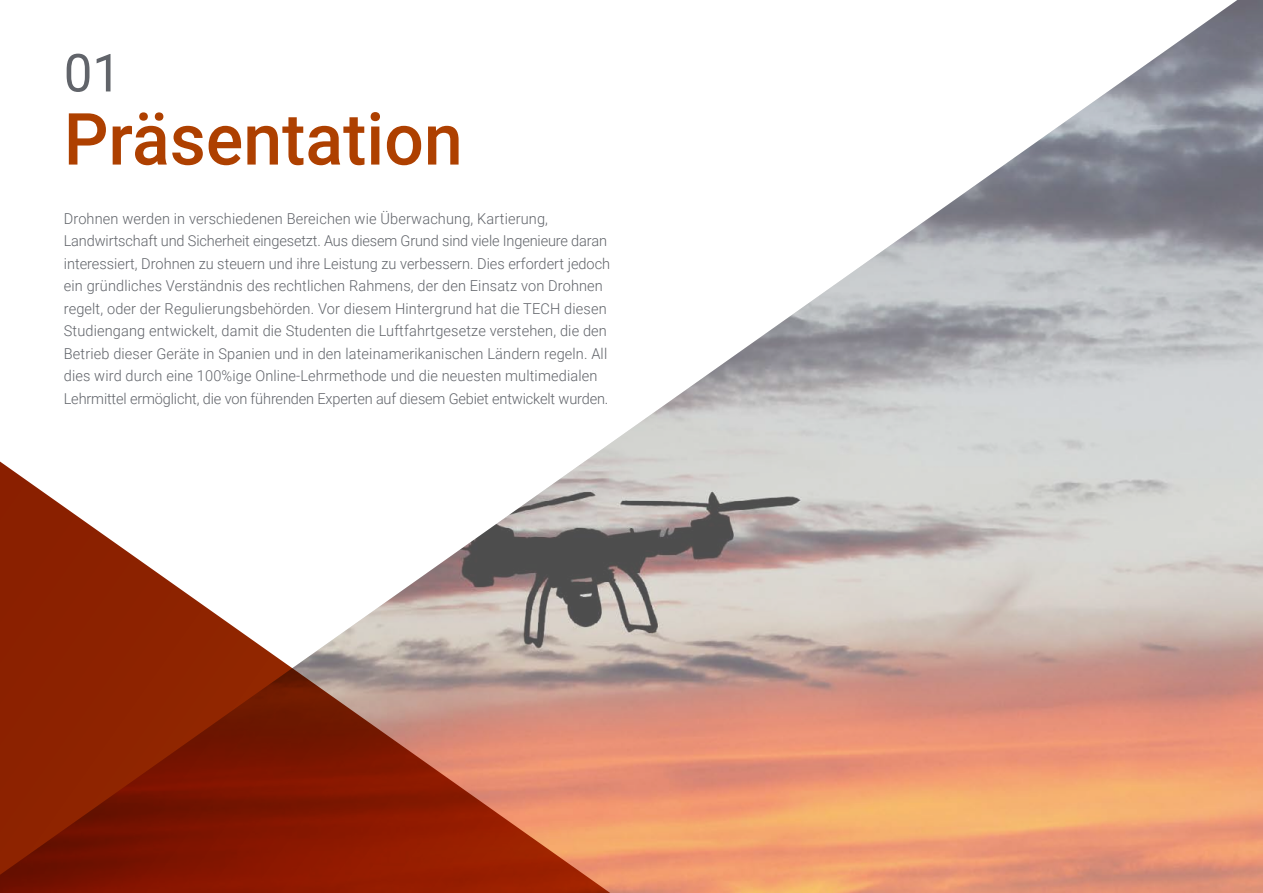
<style>
.page{position:relative;width:1263px;height:893px;background:#fff}
.page>*{position:absolute;margin:0;border:0;box-sizing:border-box;transform-origin:0 0}
.t1{font:500 72px "Roboto";color:#ae4000}
.t2{font:52.5px "Roboto";color:#61646a}
.t3{font:300 15px/22.5px "Roboto";letter-spacing:.01em;color:#61646a}
</style>
<div class="page">
<img style="left:607px;top:0;width:656px;height:893px">
<svg style="left:0;top:446px;width:640px;height:447px"></svg>
<h2 class="t2" style="left:64px;top:36px;width:59px">01</h2>
<h1 class="t1" style="left:64px;top:89px;width:400px">Präsentation</h1>
<p class="t3" style="left:64px;top:207px;width:548px">Drohnen werden in verschiedenen Bereichen wie Überwachung, Kartierung, Landwirtschaft und Sicherheit eingesetzt. Aus diesem Grund sind viele Ingenieure daran interessiert, Drohnen zu steuern und ihre Leistung zu verbessern. Dies erfordert jedoch ein gründliches Verständnis des rechtlichen Rahmens, der den Einsatz von Drohnen regelt, oder der Regulierungsbehörden. Vor diesem Hintergrund hat die TECH diesen Studiengang entwickelt, damit die Studenten die Luftfahrtgesetze verstehen, die den Betrieb dieser Geräte in Spanien und in den lateinamerikanischen Ländern regeln. All dies wird durch eine 100%ige Online-Lehrmethode und die neuesten multimedialen Lehrmittel ermöglicht, die von führenden Experten auf diesem Gebiet entwickelt wurden.</p>
</div>
